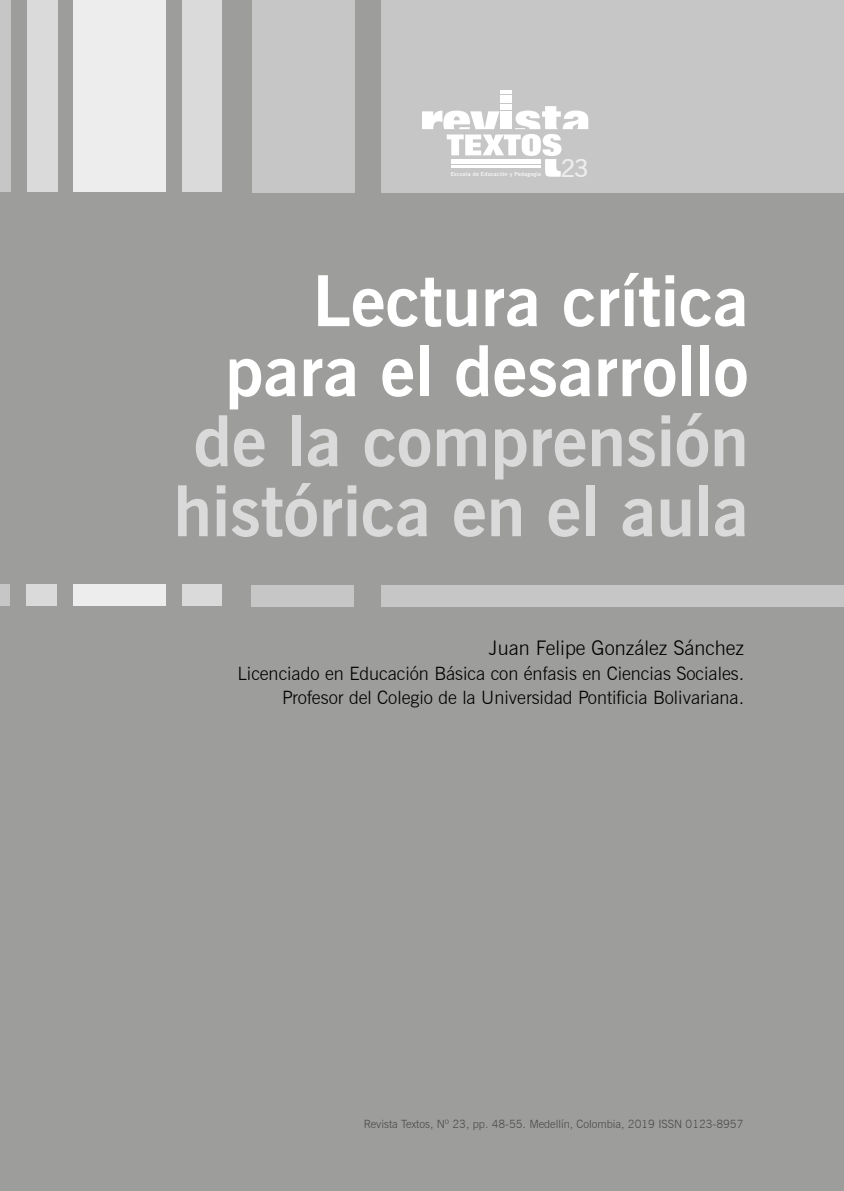
<style>
.page{position:relative;width:844px;height:1191px;background:#fff}
.page>*{position:absolute;margin:0;border:0;box-sizing:border-box;transform-origin:0 0}
.TITU_Capítulo{font:700 70px/70px "News Gothic BT";color:#dadada;text-align:right}
.t1{font:600 24.68px "News Gothic BT";color:#ededed}
.autores{font:300 20.12px "News Gothic BT";color:#000}
.carretazo_autores{font:300 18.38px/24.5px "News Gothic BT";color:#000;text-align:right}
.Folios_explicativos{font:300 11.38px "News Gothic BT";color:#4a4a49}
.t2{font:600 5.42px "News Gothic BT";letter-spacing:.05em;color:#fff}
.s1{color:#fff}
</style>
<div class="page">
<div style="left:0;top:0;width:843px;height:1191px;background:#9d9d9c"></div>
<div style="left:252px;top:0;width:102px;height:192px;background:#c6c6c6"></div>
<div style="left:74px;top:0;width:92px;height:192px;background:#ededed"></div>
<div style="left:27px;top:0;width:30px;height:192px;background:#dadada"></div>
<div style="left:0;top:0;width:10px;height:192px;background:#c6c6c6"></div>
<div style="left:182px;top:0;width:40px;height:192px;background:#dadada"></div>
<div style="left:381px;top:0;width:462px;height:192px;background:#c6c6c6"></div>
<div style="left:500px;top:95px;width:12px;height:5px;background:#fff"></div>
<svg style="left:500px;top:90px;width:12px;height:4px"></svg>
<svg style="left:422px;top:100px;width:166px;height:77px"></svg>
<div style="left:252px;top:585px;width:102px;height:21px;background:#c6c6c6"></div>
<div style="left:73px;top:585px;width:92px;height:21px;background:#ededed"></div>
<div style="left:26px;top:585px;width:31px;height:21px;background:#dadada"></div>
<div style="left:0;top:585px;width:10px;height:21px;background:#c6c6c6"></div>
<div style="left:182px;top:585px;width:40px;height:21px;background:#dadada"></div>
<div style="left:380px;top:585px;width:463px;height:21px;background:#c6c6c6"></div>
<p class="t2" style="left:450px;top:170px;width:92px">Escuela de Educación y Pedagogía</p>
<p class="t1" style="left:560px;top:153px;width:30px">23</p>
<p class="TITU_Capítulo" style="left:173px;top:266px;width:576px"><span class="s1">Lectura crítica para el desarrollo </span>de la comprensión histórica en el aula</p>
<p class="autores" style="left:489px;top:636px;width:257px">Juan Felipe González Sánchez</p>
<p class="carretazo_autores" style="left:237px;top:661px;width:508px">Licenciado en Educación Básica con énfasis en Ciencias Sociales.<br>Profesor del Colegio de la Universidad Pontificia Bolivariana.</p>
<p class="Folios_explicativos" style="left:363px;top:1117px;width:381px">Revista Textos, Nº 23, pp. 48-55. Medellín, Colombia, 2019 ISSN 0123-8957</p>
</div>
